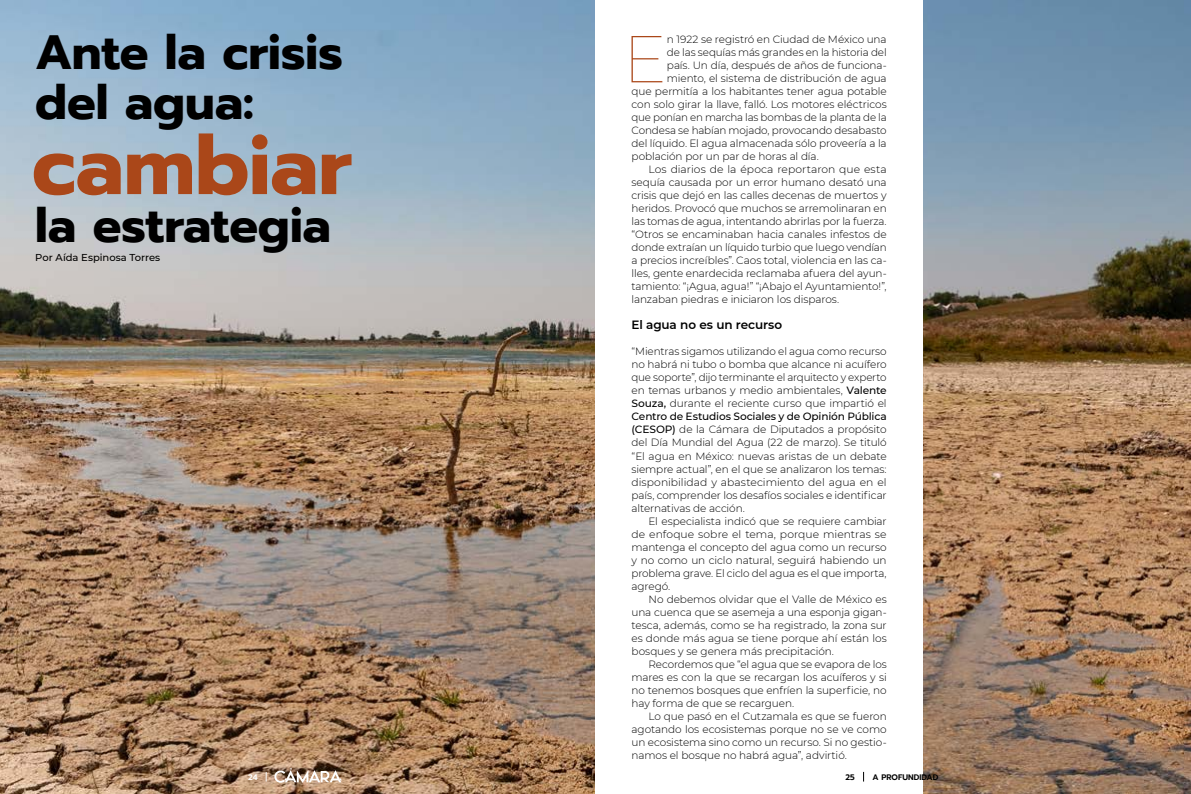
<style>
.page{position:relative;width:1191px;height:794px;background:#fff}
.page>*{position:absolute;margin:0;border:0;box-sizing:border-box;transform-origin:0 0}
.t1{font:700 82px "Prompt";letter-spacing:-.005em;color:#aa4719}
.t2{font:100 66.2px "Montserrat";color:#aa4719}
.t3{font:700 48px/50px "Prompt";letter-spacing:-.005em;color:#000}
.t4{font:600 12px "Montserrat";letter-spacing:-.01em;color:#000}
.t5{font:300 10.5px/13px "Montserrat";letter-spacing:-.01em;color:#000;text-align:justify}
.t6{font:500 10px "Montserrat";color:#000}
.t7{font:600 8px "Prompt";color:#000}
.t8{font:600 8px "Prompt";color:#fff}
.s1{font-weight:500}
</style>
<div class="page">
<img style="left:0;top:0;width:1191px;height:794px">
<div style="left:595px;top:0;width:327px;height:794px;background:#fff"></div>
<svg style="left:274px;top:768px;width:68px;height:15px"></svg>
<h3 class="t3" style="left:35px;top:27px;width:309px">Ante la crisis del agua:</h3>
<h1 class="t1" style="left:32px;top:104px;width:322px">cambiar</h1>
<h3 class="t3" style="left:35px;top:200px;width:297px">la estrategia</h3>
<p class="t6" style="left:35px;top:251px;width:126px">Por Aída Espinosa Torres</p>
<h2 class="t2" style="left:622px;top:15px;width:46px">E</h2>
<p class="t5" style="left:667px;top:33px;width:221px">n 1922 se registró en Ciudad de México una</p>
<p class="t5" style="left:667px;top:46px;width:221px">de las sequías más grandes en la historia del</p>
<p class="t5" style="left:667px;top:59px;width:221px">país. Un día, después de años de funciona-</p>
<p class="t5" style="left:667px;top:72px;width:221px">miento, el sistema de distribución de agua</p>
<p class="t5" style="left:631px;top:85px;width:257px">que permitía a los habitantes tener agua potable</p>
<p class="t5" style="left:631px;top:98px;width:257px">con solo girar la llave, falló. Los motores eléctricos</p>
<p class="t5" style="left:631px;top:111px;width:257px">que ponían en marcha las bombas de la planta de la</p>
<p class="t5" style="left:631px;top:124px;width:257px">Condesa se habían mojado, provocando desabasto</p>
<p class="t5" style="left:631px;top:137px;width:257px">del líquido. El agua almacenada sólo proveería a la</p>
<p class="t5" style="left:631px;top:150px;width:189px">población por un par de horas al día.</p>
<p class="t5" style="left:648px;top:163px;width:240px">Los diarios de la época reportaron que esta</p>
<p class="t5" style="left:631px;top:176px;width:257px">sequía causada por un error humano desató una</p>
<p class="t5" style="left:631px;top:189px;width:257px">crisis que dejó en las calles decenas de muertos y</p>
<p class="t5" style="left:631px;top:202px;width:257px">heridos. Provocó que muchos se arremolinaran en</p>
<p class="t5" style="left:631px;top:215px;width:257px">las tomas de agua, intentando abrirlas por la fuerza.</p>
<p class="t5" style="left:631px;top:228px;width:257px">“Otros se encaminaban hacia canales infestos de</p>
<p class="t5" style="left:631px;top:241px;width:257px">donde extraían un líquido turbio que luego vendían</p>
<p class="t5" style="left:631px;top:254px;width:257px">a precios increíbles”. Caos total, violencia en las ca-</p>
<p class="t5" style="left:631px;top:267px;width:257px">lles, gente enardecida reclamaba afuera del ayun-</p>
<p class="t5" style="left:631px;top:280px;width:257px">tamiento: “¡Agua, agua!” “¡Abajo el Ayuntamiento!”,</p>
<p class="t5" style="left:631px;top:293px;width:209px">lanzaban piedras e iniciaron los disparos.</p>
<p class="t4" style="left:631px;top:317px;width:152px">El agua no es un recurso</p>
<p class="t5" style="left:631px;top:345px;width:257px">“Mientras sigamos utilizando el agua como recurso no habrá ni tubo o bomba que alcance ni acuífero que soporte”, dijo terminante el arquitecto y experto en temas urbanos y medio ambientales, <span class="s1">Valente Souza,</span> durante el reciente curso que impartió el <span class="s1">Centro de Estudios Sociales y de Opinión Pública (CESOP)</span> de la Cámara de Diputados a propósito del Día Mundial del Agua (22 de marzo). Se tituló “El agua en México: nuevas aristas de un debate siempre actual”, en el que se analizaron los temas: disponibilidad y abastecimiento del agua en el país, comprender los desafíos sociales e identificar alternativas de acción.</p>
<p class="t5" style="left:631px;top:514px;width:257px;text-indent:17px">El especialista indicó que se requiere cambiar de enfoque sobre el tema, porque mientras se mantenga el concepto del agua como un recurso y no como un ciclo natural, seguirá habiendo un problema grave. El ciclo del agua es el que importa, agregó.</p>
<p class="t5" style="left:631px;top:592px;width:257px;text-indent:17px">No debemos olvidar que el Valle de México es una cuenca que se asemeja a una esponja gigan&shy;tesca, además, como se ha registrado, la zona sur es donde más agua se tiene porque ahí están los bosques y se genera más precipitación.</p>
<p class="t5" style="left:631px;top:657px;width:257px;text-indent:17px">Recordemos que “el agua que se evapora de los mares es con la que se recargan los acuíferos y si no tenemos bosques que enfríen la superficie, no hay forma de que se recarguen.</p>
<p class="t5" style="left:631px;top:709px;width:257px;text-indent:17px">Lo que pasó en el Cutzamala es que se fueron agotando los ecosistemas porque no se ve como un ecosistema sino como un recurso. Si no gestio&shy;namos el bosque no habrá agua”, advirtió.</p>
<p class="t8" style="left:248px;top:771px;width:11px">24</p>
<p class="t7" style="left:845px;top:771px;width:11px">25</p>
<p class="t7" style="left:872px;top:771px;width:67px">A PROFUNDIDAD</p>
</div>
